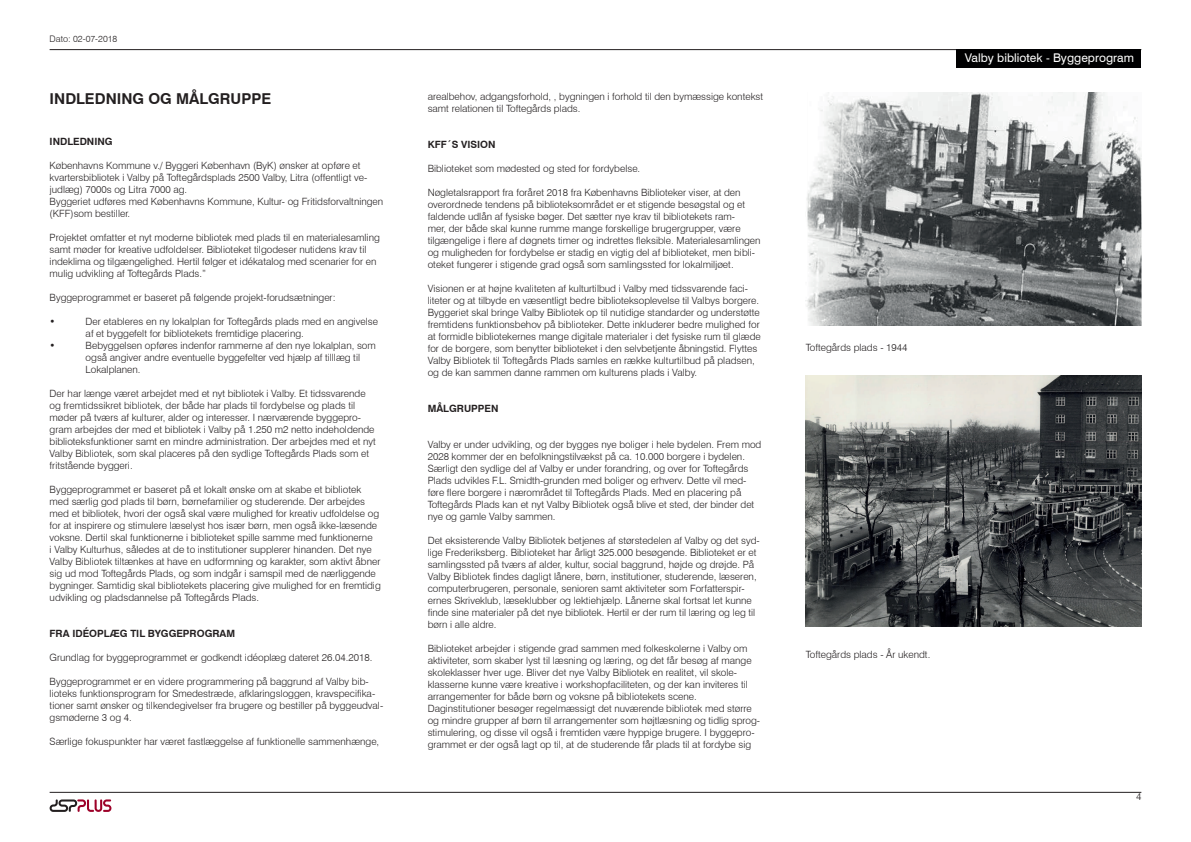
<style>
.page{position:relative;width:1191px;height:842px;background:#fff}
.page>*{position:absolute;margin:0;border:0;box-sizing:border-box;transform-origin:0 0}
.t1{font:700 15px "Swiss 721 BT";color:#231f20}
.t2{font:12px "Swiss 721 BT";color:#fff}
.t3{font:300 10px/12px "Swiss 721 BT";color:#231f20}
.t4{font:700 10px "Swiss 721 BT";color:#231f20}
.t5{font:300 9px "Swiss 721 BT";color:#231f20}
</style>
<div class="page">
<img style="left:806px;top:375px;width:335px;height:251px">
<hr style="left:50px;top:49px;width:1091px;height:1px;background:#231f20">
<div style="left:956px;top:50px;width:185px;height:18px;background:#000001"></div>
<hr style="left:50px;top:792px;width:1091px;height:1px;background:#231f20">
<svg style="left:50px;top:799px;width:61px;height:13px"></svg>
<img style="left:806px;top:93px;width:335px;height:232px">
<p class="t5" style="left:50px;top:34px;width:69px">Dato: 02-07-2018</p>
<h1 class="t1" style="left:50px;top:90px;width:223px">INDLEDNING OG MÅLGRUPPE</h1>
<p class="t4" style="left:50px;top:135px;width:65px">INDLEDNING</p>
<p class="t3" style="left:50px;top:159px;width:335px">Københavns Kommune v./ Byggeri København (ByK) ønsker at opføre et kvartersbibliotek i Valby på Toftegårdsplads 2500 Valby, Litra (offentligt ve&shy;judlæg) 7000s og Litra 7000 ag.<br>Byggeriet udføres med Københavns Kommune, Kultur- og Fritidsforvaltningen (KFF)som bestiller.</p>
<p class="t3" style="left:50px;top:231px;width:332px">Projektet omfatter et nyt moderne bibliotek med plads til en materialesamling samt møder for kreative udfoldelser. Biblioteket tilgodeser nutidens krav til indeklima og tilgængelighed. Hertil følger et idékatalog med scenarier for en mulig udvikling af Toftegårds Plads.”</p>
<p class="t3" style="left:50px;top:291px;width:287px">Byggeprogrammet er baseret på følgende projekt-forudsætninger:</p>
<p class="t3" style="left:50px;top:315px;width:7px">•</p>
<p class="t3" style="left:86px;top:315px;width:294px">Der etableres en ny lokalplan for Toftegårds plads med en angivelse af et byggefelt for bibliotekets fremtidige placering.</p>
<p class="t3" style="left:50px;top:339px;width:7px">•</p>
<p class="t3" style="left:86px;top:339px;width:292px">Bebyggelsen opføres indenfor rammerne af den nye lokalplan, som også angiver andre eventuelle byggefelter ved hjælp af tilllæg til<br>Lokalplanen.</p>
<p class="t3" style="left:50px;top:387px;width:328px">Der har længe været arbejdet med et nyt bibliotek i Valby. Et tidssvarende og fremtidssikret bibliotek, der både har plads til fordybelse og plads til møder på tværs af kulturer, alder og interesser. I nærværende byggepro&shy;gram arbejdes der med et bibliotek i Valby på 1.250 m2 netto indeholdende biblioteksfunktioner samt en mindre administration. Der arbejdes med et nyt Valby Bibliotek, som skal placeres på den sydlige Toftegårds Plads som et fritstående byggeri.</p>
<p class="t3" style="left:50px;top:483px;width:333px">Byggeprogrammet er baseret på et lokalt ønske om at skabe et bibliotek med særlig god plads til børn, børnefamilier og studerende. Der arbejdes med et bibliotek, hvori der også skal være mulighed for kreativ udfoldelse og for at inspirere og stimulere læselyst hos især børn, men også ikke-læsende voksne. Dertil skal funktionerne i biblioteket spille samme med funktionerne<br>i Valby Kulturhus, således at de to institutioner supplerer hinanden. Det nye Valby Bibliotek tiltænkes at have en udformning og karakter, som aktivt åbner sig ud mod Toftegårds Plads, og som indgår i samspil med de nærliggende bygninger. Samtidig skal bibliotekets placering give mulighed for en fremtidig udvikling og pladsdannelse på Toftegårds Plads.</p>
<p class="t4" style="left:50px;top:627px;width:187px">FRA IDÉOPLÆG TIL BYGGEPROGRAM</p>
<p class="t3" style="left:50px;top:651px;width:324px">Grundlag for byggeprogrammet er godkendt idéoplæg dateret 26.04.2018.</p>
<p class="t3" style="left:50px;top:675px;width:335px">Byggeprogrammet er en videre programmering på baggrund af Valby bib&shy;lioteks funktionsprogram for Smedestræde, afklaringsloggen, kravspecifika&shy;tioner samt ønsker og tilkendegivelser fra brugere og bestiller på byggeudval&shy;gsmøderne 3 og 4.</p>
<p class="t3" style="left:50px;top:735px;width:331px">Særlige fokuspunkter har været fastlæggelse af funktionelle sammenhænge,</p>
<p class="t3" style="left:428px;top:91px;width:337px">arealbehov, adgangsforhold, , bygningen i forhold til den bymæssige kontekst samt relationen til Toftegårds plads.</p>
<p class="t4" style="left:428px;top:139px;width:69px">KFF´S VISION</p>
<p class="t3" style="left:428px;top:163px;width:214px">Biblioteket som mødested og sted for fordybelse.</p>
<p class="t3" style="left:428px;top:187px;width:334px">Nøgletalsrapport fra foråret 2018 fra Københavns Biblioteker viser, at den overordnede tendens på biblioteksområdet er et stigende besøgstal og et faldende udlån af fysiske bøger. Det sætter nye krav til bibliotekets ram-<br>mer, der både skal kunne rumme mange forskellige brugergrupper, være tilgængelige i flere af døgnets timer og indrettes fleksible. Materialesamlingen og muligheden for fordybelse er stadig en vigtig del af biblioteket, men bibli&shy;oteket fungerer i stigende grad også som samlingssted for lokalmiljøet.</p>
<p class="t3" style="left:428px;top:283px;width:334px">Visionen er at højne kvaliteten af kulturtilbud i Valby med tidssvarende faci&shy;liteter og at tilbyde en væsentligt bedre biblioteksoplevelse til Valbys borgere.<br>Byggeriet skal bringe Valby Bibliotek op til nutidige standarder og understøtte fremtidens funktionsbehov på biblioteker. Dette inkluderer bedre mulighed for at formidle bibliotekernes mange digitale materialer i det fysiske rum til glæde for de borgere, som benytter biblioteket i den selvbetjente åbningstid. Flyttes Valby Bibliotek til Toftegårds Plads samles en række kulturtilbud på pladsen, og de kan sammen danne rammen om kulturens plads i Valby.</p>
<p class="t4" style="left:428px;top:403px;width:72px">MÅLGRUPPEN</p>
<p class="t3" style="left:428px;top:439px;width:335px">Valby er under udvikling, og der bygges nye boliger i hele bydelen. Frem mod 2028 kommer der en befolkningstilvækst på ca. 10.000 borgere i bydelen.<br>Særligt den sydlige del af Valby er under forandring, og over for Toftegårds Plads udvikles F.L. Smidth-grunden med boliger og erhverv. Dette vil med&shy;føre flere borgere i nærområdet til Toftegårds Plads. Med en placering på Toftegårds Plads kan et nyt Valby Bibliotek også blive et sted, der binder det nye og gamle Valby sammen.</p>
<p class="t3" style="left:428px;top:535px;width:334px">Det eksisterende Valby Bibliotek betjenes af størstedelen af Valby og det syd&shy;lige Frederiksberg. Biblioteket har årligt 325.000 besøgende. Biblioteket er et samlingssted på tværs af alder, kultur, social baggrund, højde og drøjde. På Valby Bibliotek findes dagligt lånere, børn, institutioner, studerende, læseren, computerbrugeren, personale, senioren samt aktiviteter som Forfatterspir&shy;ernes Skriveklub, læseklubber og lektiehjælp. Lånerne skal fortsat let kunne finde sine materialer på det nye bibliotek. Hertil er der rum til læring og leg til børn i alle aldre.</p>
<p class="t3" style="left:428px;top:643px;width:334px">Biblioteket arbejder i stigende grad sammen med folkeskolerne i Valby om aktiviteter, som skaber lyst til læsning og læring, og det får besøg af mange skoleklasser hver uge. Bliver det nye Valby Bibliotek en realitet, vil skole&shy;klasserne kunne være kreative i workshopfaciliteten, og der kan inviteres til arrangementer for både børn og voksne på bibliotekets scene.<br>Daginstitutioner besøger regelmæssigt det nuværende bibliotek med større og mindre grupper af børn til arrangementer som højtlæsning og tidlig sprog&shy;stimulering, og disse vil også i fremtiden være hyppige brugere. I byggepro&shy;grammet er der også lagt op til, at de studerende får plads til at fordybe sig</p>
<p class="t2" style="left:964px;top:53px;width:171px">Valby bibliotek - Byggeprogram</p>
<p class="t3" style="left:806px;top:341px;width:103px">Toftegårds plads - 1944</p>
<p class="t3" style="left:806px;top:648px;width:126px">Toftegårds plads - År ukendt.</p>
<p class="t3" style="left:1136px;top:790px;width:7px">4</p>
</div>
